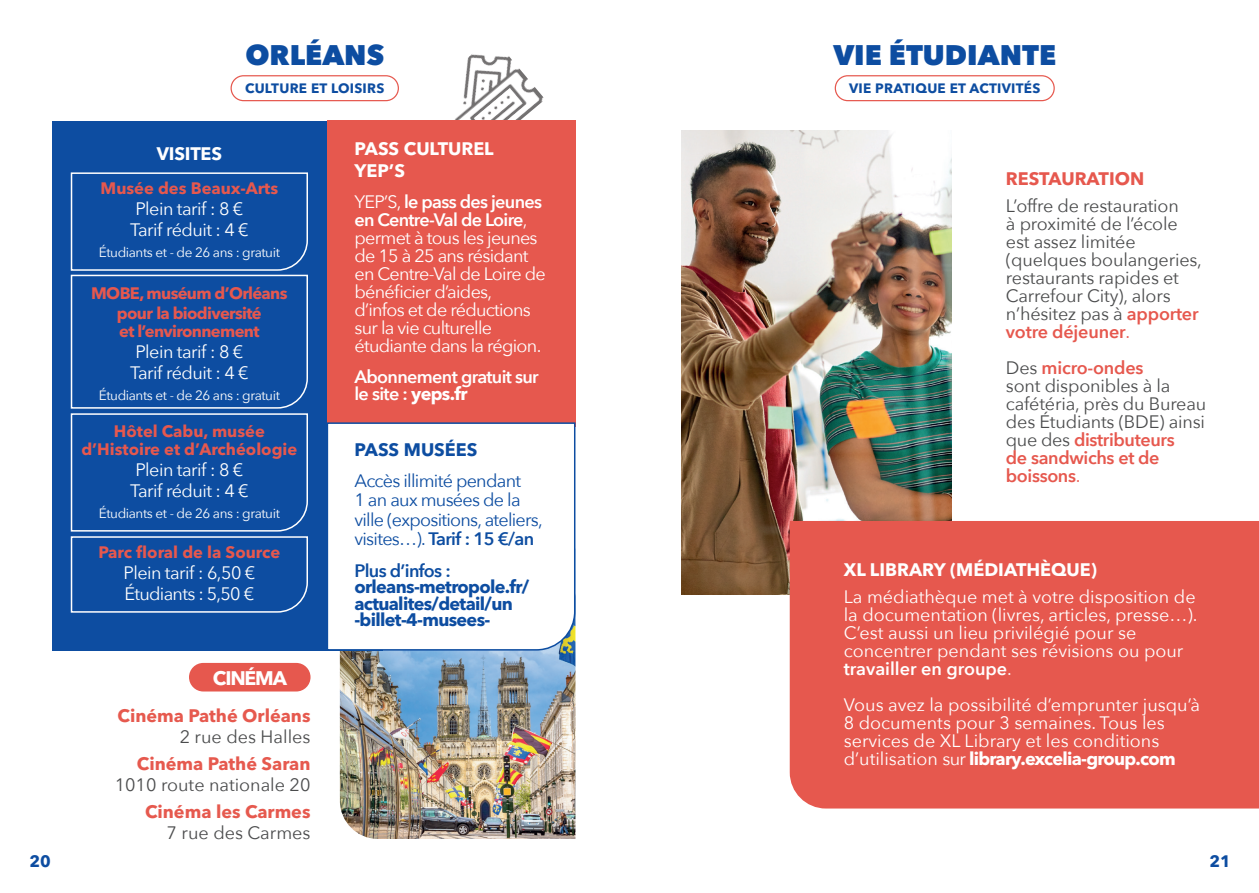
<style>
.page{position:relative;width:1259px;height:893px;background:#fff}
.page>*{position:absolute;margin:0;border:0;box-sizing:border-box;transform-origin:0 0}
.t1{font:800 28.35px "Avenir Next";color:#0d4da1}
.t2{font:700 19.5px "Avenir Next LT Pro";letter-spacing:-.06em;color:#fff}
.t3{font:18px/18px "Avenir Next";letter-spacing:-.01em;color:#4b4c4d}
.t4{font:18px/18px "Avenir Next";letter-spacing:-.005em;color:#fff}
.t5{font:18px/18px "Avenir Next";letter-spacing:-.04em;color:#fff}
.t6{font:18px/19.5px "Avenir Next";letter-spacing:-.04em;color:#0d4da1}
.t7{font:18px/21px "Avenir Next";letter-spacing:-.03em;color:#fff}
.t8{font:700 18px/16.5px "Avenir Next LT Pro";letter-spacing:-.035em;color:#0d4da1}
.t9{font:700 18px "Avenir Next LT Pro";color:#e6594e}
.t10{font:700 18px/21.6px "Avenir Next LT Pro";letter-spacing:-.01em;color:#fff}
.t11{font:700 18px "Avenir Next LT Pro";letter-spacing:-.04em;color:#fff}
.t12{font:600 18px/16.5px "Avenir Next";letter-spacing:-.035em;color:#fff}
.t13{font:18px/21px "Avenir Next";letter-spacing:-.035em;color:#fff}
.t14{font:700 18px "Avenir Next LT Pro";color:#e6584e}
.t15{font:600 18px "Avenir Next";letter-spacing:-.035em;color:#0d4da1}
.t16{font:700 18px "Avenir Next LT Pro";color:#0d4da1}
.t17{font:700 16.5px/18px "Avenir Next LT Pro";letter-spacing:-.01em;color:#e6584e;text-align:center}
.t18{font:700 16.5px/19.8px "Avenir Next LT Pro";letter-spacing:-.04em;color:#e6584e;text-align:center}
.t19{font:700 16.5px "Avenir Next LT Pro";color:#0d4da1}
.t20{font:13.5px "Avenir Next";letter-spacing:-.03em;color:#fff}
.t21{font:700 13.5px "Avenir Next LT Pro";letter-spacing:.02em;color:#0d4da1}
.s1{font-weight:600}
.s2{font-family:"Avenir Next LT Pro";font-weight:700}
.s3{font-weight:600;color:#e6584e}
.s4{color:#e6584e}
.s5{font-family:"Avenir Next";font-weight:400}
</style>
<div class="page">
<div style="left:230px;top:75px;width:169px;height:26px;border:1px solid #e6584e;border-radius:12px"></div>
<div style="left:834px;top:75px;width:220px;height:26px;border:1px solid #e6584e;border-radius:12px"></div>
<img style="left:340px;top:651px;width:235px;height:188px">
<img style="left:681px;top:131px;width:270px;height:463px">
<div style="left:52px;top:121px;width:331px;height:530px;background:#0d4da1"></div>
<img style="left:428px;top:54px;width:117px;height:67px">
<div style="left:327px;top:121px;width:248px;height:301px;background:#e6584e"></div>
<div style="left:789px;top:521px;width:470px;height:287px;background:#e6584e"></div>
<div style="left:189px;top:663px;width:121px;height:28px;background:#e6584e;border-radius:14px"></div>
<svg style="left:70px;top:172px;width:238px;height:441px"></svg>
<svg style="left:327px;top:422px;width:249px;height:229px"></svg>
<h1 class="t1" style="left:245px;top:37px;width:140px">ORLÉANS</h1>
<h1 class="t1" style="left:833px;top:37px;width:224px">VIE ÉTUDIANTE</h1>
<p class="t21" style="left:245px;top:80px;width:141px">CULTURE ET LOISIRS</p>
<p class="t21" style="left:849px;top:80px;width:193px">VIE PRATIQUE ET ACTIVITÉS</p>
<p class="t10" style="left:157px;top:143px;width:67px">VISITES</p>
<p class="t17" style="left:101px;top:179px;width:179px">Musée des Beaux-Arts</p>
<p class="t7" style="left:130px;top:198px;width:120px">Plein tarif : 8 €<br>Tarif réduit : 4 €</p>
<p class="t20" style="left:99px;top:241px;width:183px">Étudiants et - de 26 ans : gratuit</p>
<p class="t18" style="left:91px;top:283px;width:198px">MOBE, muséum d’Orléans pour la biodiversité</p>
<p class="t18" style="left:119px;top:321px;width:142px">et l’environnement</p>
<p class="t7" style="left:130px;top:341px;width:120px">Plein tarif : 8 €<br>Tarif réduit : 4 €</p>
<p class="t20" style="left:99px;top:384px;width:183px">Étudiants et - de 26 ans : gratuit</p>
<p class="t17" style="left:81px;top:422px;width:217px">Hôtel Cabu, musée d’Histoire et d’Archéologie</p>
<p class="t7" style="left:130px;top:458px;width:120px">Plein tarif : 8 €<br>Tarif réduit : 4 €</p>
<p class="t20" style="left:99px;top:502px;width:183px">Étudiants et - de 26 ans : gratuit</p>
<p class="t17" style="left:98px;top:543px;width:183px">Parc floral de la Source</p>
<p class="t13" style="left:123px;top:562px;width:133px">Plein tarif : 6,50 €<br>Étudiants : 5,50 €</p>
<p class="t2" style="left:213px;top:666px;width:76px">CINÉMA</p>
<p class="t9" style="left:118px;top:705px;width:194px">Cinéma Pathé Orléans</p>
<p class="t3" style="left:180px;top:727px;width:132px">2 rue des Halles</p>
<p class="t9" style="left:137px;top:753px;width:175px">Cinéma Pathé Saran</p>
<p class="t3" style="left:115px;top:775px;width:197px">1010 route nationale 20</p>
<p class="t9" style="left:145px;top:801px;width:167px">Cinéma les Carmes</p>
<p class="t3" style="left:167px;top:823px;width:145px">7 rue des Carmes</p>
<p class="t10" style="left:354px;top:138px;width:141px">PASS CULTUREL<br>YEP’S</p>
<p class="t5" style="left:354px;top:192px;width:193px">YEP’S, <span class="s1">le pass des jeunes en Centre-Val de Loire</span>, permet à tous les jeunes de 15 à 25 ans résidant en Centre-Val de Loire de bénéficier d’aides, d’infos et de réductions sur la vie culturelle étudiante dans la région.</p>
<p class="t12" style="left:354px;top:368px;width:186px">Abonnement gratuit sur le site : <span class="s2">yeps.fr</span></p>
<p class="t16" style="left:354px;top:439px;width:124px">PASS MUSÉES</p>
<p class="t6" style="left:354px;top:470px;width:190px">Accès illimité pendant<br>1 an aux musées de la ville (expositions, ateliers, visites... ). <span class="s1">Tarif : 15 €/an</span></p>
<p class="t15" style="left:354px;top:555px;width:98px">Plus d’infos :</p>
<p class="t8" style="left:354px;top:578px;width:176px">orleans-metropole.fr/ actualites/detail/un -billet-4-musees-</p>
<p class="t14" style="left:1006px;top:167px;width:140px">RESTAURATION</p>
<p class="t3" style="left:1006px;top:196px;width:197px">L’offre de restauration<br>à proximité de l’école est assez limitée (quelques boulangeries, restaurants rapides et<br>Carrefour City), alors n’hésitez pas à <span class="s3">apporter votre déjeuner</span><span class="s4">.</span></p>
<p class="t3" style="left:1006px;top:358px;width:202px">Des <span class="s3">micro-ondes<br></span>sont disponibles à la cafétéria, près du Bureau des Étudiants (BDE) ainsi que des <span class="s3">distributeurs<br>de sandwichs et de boissons</span><span class="s4">.</span></p>
<p class="t10" style="left:843px;top:559px;width:255px">XL LIBRARY (MÉDIATHÈQUE)</p>
<p class="t4" style="left:843px;top:587px;width:355px">La médiathèque met à votre disposition de la documentation (livres, articles, presse... ).<br>C’est aussi un lieu privilégié pour se concentrer pendant ses révisions ou pour <span class="s1">travailler en groupe</span>.</p>
<p class="t4" style="left:843px;top:695px;width:358px">Vous avez la possibilité d’emprunter jusqu’à<br>8 documents pour 3 semaines. Tous les services de XL Library et les conditions</p>
<p class="t11" style="left:843px;top:748px;width:333px"><span class="s5">d’utilisation sur</span> library.excelia-group.com</p>
<p class="t19" style="left:29px;top:851px;width:23px">20</p>
<p class="t19" style="left:1209px;top:851px;width:23px">21</p>
</div>
